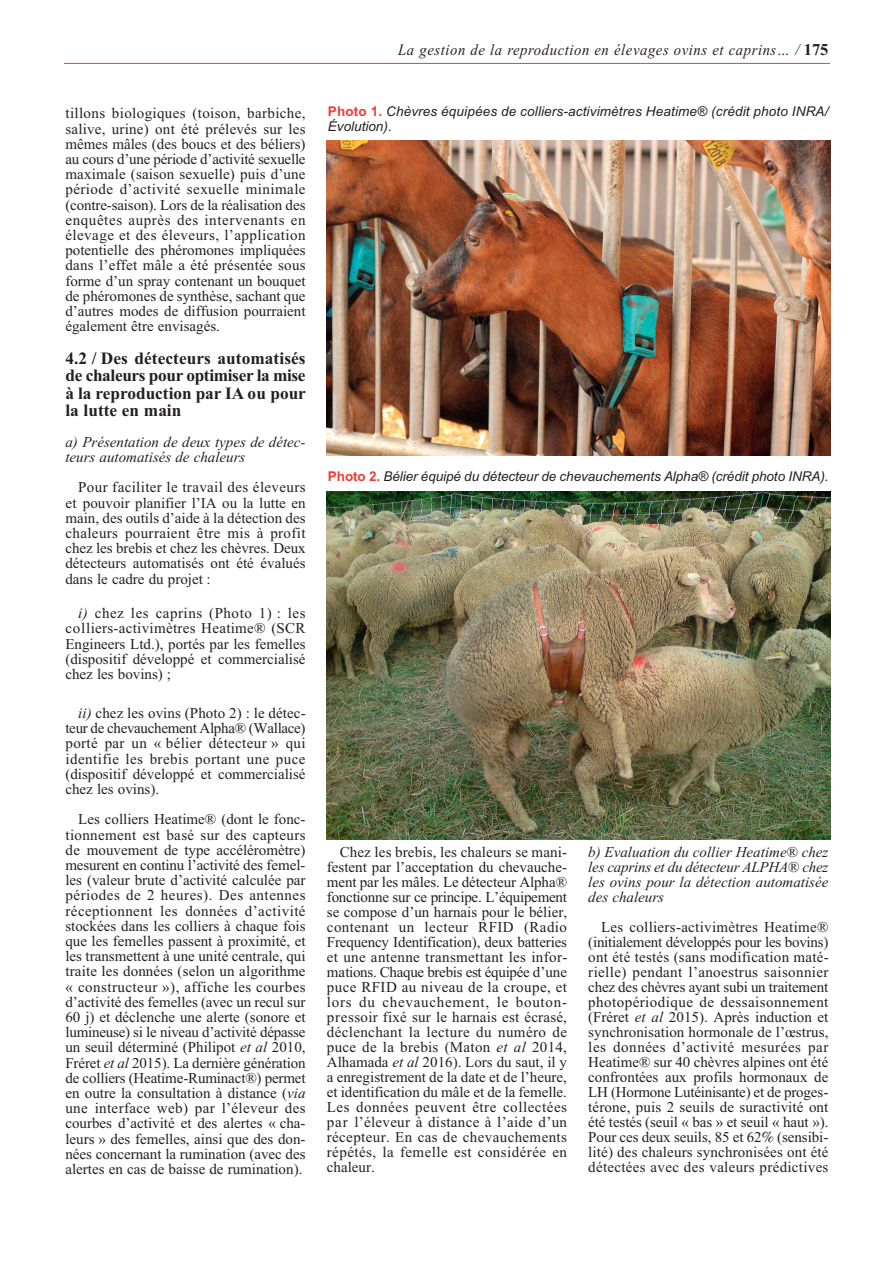
<style>
.page{position:relative;width:894px;height:1264px;background:#fff}
.page>*{position:absolute;margin:0;border:0;box-sizing:border-box;transform-origin:0 0}
.t1{font:700 17.25px/17.4px "Times New Roman";color:#231f20;text-align:justify}
.t2{font:italic 15.75px "Times New Roman";letter-spacing:.04em;color:#231f20;scale:.93 1}
.t3{font:15px/15.1px "Times New Roman";color:#231f20;text-align:justify}
.t4{font:italic 15px/15px "Times New Roman";color:#231f20}
.t5{font:italic 13.5px/15px "Arial";color:#231f20}
.s1{font-style:italic}
.s2{font-weight:700;font-style:normal;font-size:16.5px}
.s3{font-weight:700;font-style:normal;color:#ee3e34}
.s4{font-family:"Century Schoolbook BT";font-style:italic}
</style>
<div class="page">
<img style="left:326px;top:141px;width:503px;height:315px">
<img style="left:326px;top:491px;width:503px;height:348px">
<hr style="left:64px;top:63px;width:765px;height:1px;background:#ee3e34">
<p class="t3" style="left:65px;top:106px;width:241px">tillons biologiques (toison, barbiche, salive, urine) ont été prélevés sur les mêmes mâles (des boucs et des béliers) au cours d’une période d’activité sexuelle maximale (saison sexuelle) puis d’une période d’activité sexuelle minimale (contre-saison). Lors de la réalisation des enquêtes auprès des intervenants en élevage et des éleveurs, l’application potentielle des phéromones impliquées dans l’effet mâle a été présentée sous forme d’un spray contenant un bouquet de phéromones de synthèse, sachant que d’autres modes de diffusion pourraient également être envisagés.</p>
<p class="t1" style="left:65px;top:349px;width:242px">4.2 / Des détecteurs automatisés de chaleurs pour optimiser la mise à la reproduction par IA ou pour la lutte en main</p>
<p class="t4" style="left:65px;top:434px;width:241px">a) Présentation de deux types de détec&shy;teurs automatisés de chaleurs</p>
<p class="t3" style="left:65px;top:479px;width:241px;text-indent:13px">Pour faciliter le travail des éleveurs et pouvoir planifier l’IA ou la lutte en main, des outils d’aide à la détection des chaleurs pourraient être mis à profit chez les brebis et chez les chèvres. Deux détecteurs automatisés ont été évalués dans le cadre du projet :</p>
<p class="t3" style="left:65px;top:605px;width:241px;text-indent:13px"><span class="s1">i)</span> chez les caprins (Photo 1) : les colliers-activimètres Heatime® (SCR Engineers Ltd.), portés par les femelles (dispositif développé et commercialisé chez les bovins) ;</p>
<p class="t3" style="left:65px;top:705px;width:242px;text-indent:13px"><span class="s1">ii)</span> chez les ovins (Photo 2) : le détec&shy;teur de chevauchement Alpha® (Wallace) porté par un « bélier détecteur » qui identifie les brebis portant une puce (dispositif développé et commercialisé chez les ovins).</p>
<p class="t3" style="left:65px;top:811px;width:241px;text-indent:13px">Les colliers Heatime® (dont le fonc&shy;tionnement est basé sur des capteurs de mouvement de type accéléromètre) mesurent en continu l’activité des femel&shy;les (valeur brute d’activité calculée par périodes de 2 heures). Des antennes réceptionnent les données d’activité stockées dans les colliers à chaque fois que les femelles passent à proximité, et les transmettent à une unité centrale, qui traite les données (selon un algorithme « constructeur »), affiche les courbes d’activité des femelles (avec un recul sur 60 j) et déclenche une alerte (sonore et lumineuse) si le niveau d’activité dépasse un seuil déterminé (Philipot <span class="s1">et al</span> 2010, Fréret <span class="s1">et al</span> 2015). La dernière génération de colliers (Heatime-Ruminact®) permet en outre la consultation à distance (<span class="s1">via </span>une interface web) par l’éleveur des courbes d’activité et des alertes « cha&shy;leurs » des femelles, ainsi que des don&shy;nées concernant la rumination (avec des alertes en cas de baisse de rumination).</p>
<p class="t2" style="left:398px;top:41px;width:464px">La gestion de la reproduction en élevages ovins et caprins… / <span class="s2">175</span></p>
<p class="t5" style="left:328px;top:104px;width:502px"><span class="s3">Photo 1.</span> Chèvres équipées de colliers-activimètres Heatime® (crédit photo INRA/<br>Évolution).</p>
<p class="t5" style="left:328px;top:469px;width:502px"><span class="s3">Photo 2.</span> Bélier équipé du détecteur de chevauchements Alpha® (crédit photo INRA).</p>
<p class="t3" style="left:327px;top:844px;width:242px;text-indent:13px">Chez les brebis, les chaleurs se mani&shy;festent par l’acceptation du chevauche&shy;ment par les mâles. Le détecteur Alpha® fonctionne sur ce principe. L’équipement se compose d’un harnais pour le bélier, contenant un lecteur RFID (Radio Frequency Identification), deux batteries et une antenne transmettant les infor&shy;mations. Chaque brebis est équipée d’une puce RFID au niveau de la croupe, et lors du chevauchement, le bouton&shy;pressoir fixé sur le harnais est écrasé, déclenchant la lecture du numéro de puce de la brebis (Maton <span class="s1">et al</span> 2014, Alhamada <span class="s1">et al</span> 2016). Lors du saut, il y a enregistrement de la date et de l’heure, et identification du mâle et de la femelle.<br>Les données peuvent être collectées par l’éleveur à distance à l’aide d’un récepteur. En cas de chevauchements répétés, la femelle est considérée en chaleur.</p>
<p class="t4" style="left:588px;top:844px;width:241px;text-align:justify">b) Evaluation du collier Heatime® chez les caprins et du détecteur ALPHA® chez les ovins pour la détection automatisée des chaleurs</p>
<p class="t3" style="left:588px;top:919px;width:242px;text-indent:13px">Les colliers-activimètres Heatime® (initialement développés pour les bovins) ont été testés (sans modification maté&shy;rielle) pendant l’anoestrus saisonnier chez des chèvres ayant subi un traitement photopériodique de dessaisonnement (Fréret <span class="s1">et al</span> 2015). Après induction et synchronisation hormonale de l’œstrus, les données d’activité mesurées par Heatime® sur 40 chèvres alpines ont été confrontées aux profils hormonaux de LH (Hormone Lutéinisante) et de proges&shy;térone, puis 2 seuils de suractivité ont été testés (seuil « bas » et seuil « haut »).<br>Pour ces deux seuils, 85 et 62<span class="s4">%</span> (sensibi&shy;lité) des chaleurs synchronisées ont été détectées avec des valeurs prédictives</p>
</div>
